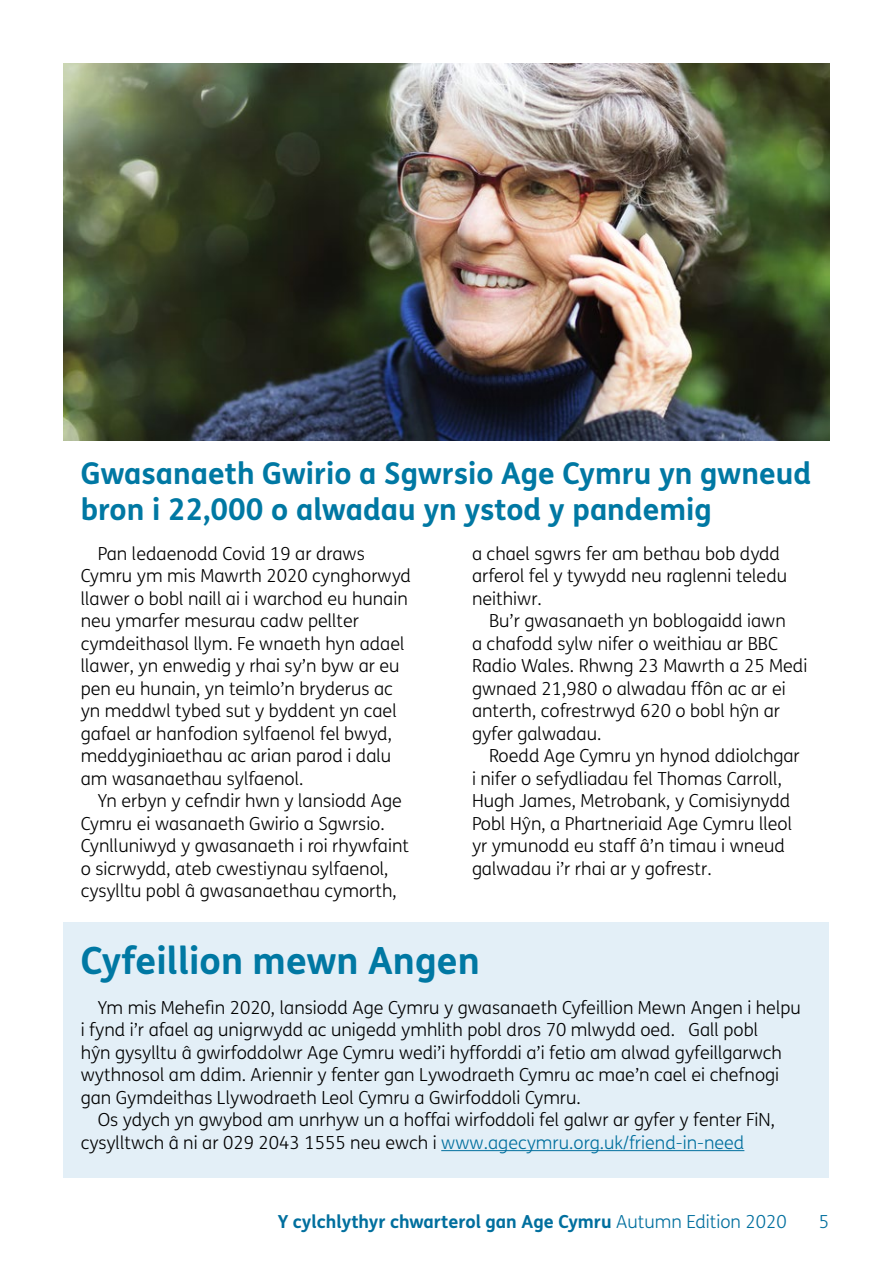
<style>
.page{position:relative;width:893px;height:1263px;background:#fff}
.page>*{position:absolute;margin:0;border:0;box-sizing:border-box;transform-origin:0 0}
.t1{font:700 37.5px "FS Me";color:#0078a3}
.t2{font:700 30px/36px "FS Me";color:#0078a3}
.t3{font:300 18px/22.5px "FS Me";color:#000}
.t4{font:700 18px "FS Me";color:#006f9e}
.t5{font:300 18px "FS Me";color:#006f9e}
.s1{color:#006f9e}
.s2{font-weight:300}
</style>
<div class="page">
<div style="left:64px;top:923px;width:765px;height:255px;background:#e3eff7"></div>
<img style="left:64px;top:64px;width:765px;height:376px">
<hr style="left:441px;top:1150px;width:303px;height:1px;background:#006f9e">
<h2 class="t2" style="left:81px;top:454px;width:732px">Gwasanaeth Gwirio a Sgwrsio Age Cymru yn gwneud bron i 22,000 o alwadau yn ystod y pandemig</h2>
<p class="t3" style="left:81px;top:541px;width:332px;text-indent:17px">Pan ledaenodd Covid 19 ar draws Cymru ym mis Mawrth 2020 cynghorwyd llawer o bobl naill ai i warchod eu hunain neu ymarfer mesurau cadw pellter cymdeithasol llym. Fe wnaeth hyn adael llawer, yn enwedig y rhai sy’n byw ar eu pen eu hunain, yn teimlo’n bryderus ac yn meddwl tybed sut y byddent yn cael gafael ar hanfodion sylfaenol fel bwyd, meddyginiaethau ac arian parod i dalu am wasanaethau sylfaenol.</p>
<p class="t3" style="left:81px;top:789px;width:330px;text-indent:17px">Yn erbyn y cefndir hwn y lansiodd Age Cymru ei wasanaeth Gwirio a Sgwrsio.<br>Cynlluniwyd y gwasanaeth i roi rhywfaint o sicrwydd, ateb cwestiynau sylfaenol, cysylltu pobl â gwasanaethau cymorth,</p>
<p class="t3" style="left:472px;top:541px;width:317px">a chael sgwrs fer am bethau bob dydd arferol fel y tywydd neu raglenni teledu neithiwr.</p>
<p class="t3" style="left:472px;top:609px;width:337px;text-indent:17px">Bu’r gwasanaeth yn boblogaidd iawn<br>a chafodd sylw nifer o weithiau ar BBC Radio Wales. Rhwng 23 Mawrth a 25 Medi gwnaed 21,980 o alwadau ffôn ac ar ei anterth, cofrestrwyd 620 o bobl hŷn ar gyfer galwadau.</p>
<p class="t3" style="left:472px;top:744px;width:329px;text-indent:17px">Roedd Age Cymru yn hynod ddiolchgar i nifer o sefydliadau fel Thomas Carroll, Hugh James, Metrobank, y Comisiynydd Pobl Hŷn, a Phartneriaid Age Cymru lleol yr ymunodd eu staff â’n timau i wneud galwadau i’r rhai ar y gofrestr.</p>
<h1 class="t1" style="left:81px;top:932px;width:400px">Cyfeillion mewn Angen</h1>
<p class="t3" style="left:81px;top:996px;width:722px;text-indent:17px">Ym mis Mehefin 2020, lansiodd Age Cymru y gwasanaeth Cyfeillion Mewn Angen i helpu i fynd i’r afael ag unigrwydd ac unigedd ymhlith pobl dros 70 mlwydd oed. Gall pobl<br>hŷn gysylltu â gwirfoddolwr Age Cymru wedi’i hyfforddi a’i fetio am alwad gyfeillgarwch wythnosol am ddim. Ariennir y fenter gan Lywodraeth Cymru ac mae’n cael ei chefnogi gan Gymdeithas Llywodraeth Leol Cymru a Gwirfoddoli Cymru.</p>
<p class="t3" style="left:81px;top:1108px;width:696px;text-indent:17px">Os ydych yn gwybod am unrhyw un a hoffai wirfoddoli fel galwr ar gyfer y fenter FiN, cysylltwch â ni ar 029 2043 1555 neu ewch i <span class="s1">www.agecymru.org.uk/friend-in-need</span></p>
<p class="t4" style="left:278px;top:1208px;width:511px">Y cylchlythyr chwarterol gan Age Cymru <span class="s2">Autumn Edition 2020</span></p>
<p class="t5" style="left:819px;top:1209px;width:12px">5</p>
</div>
